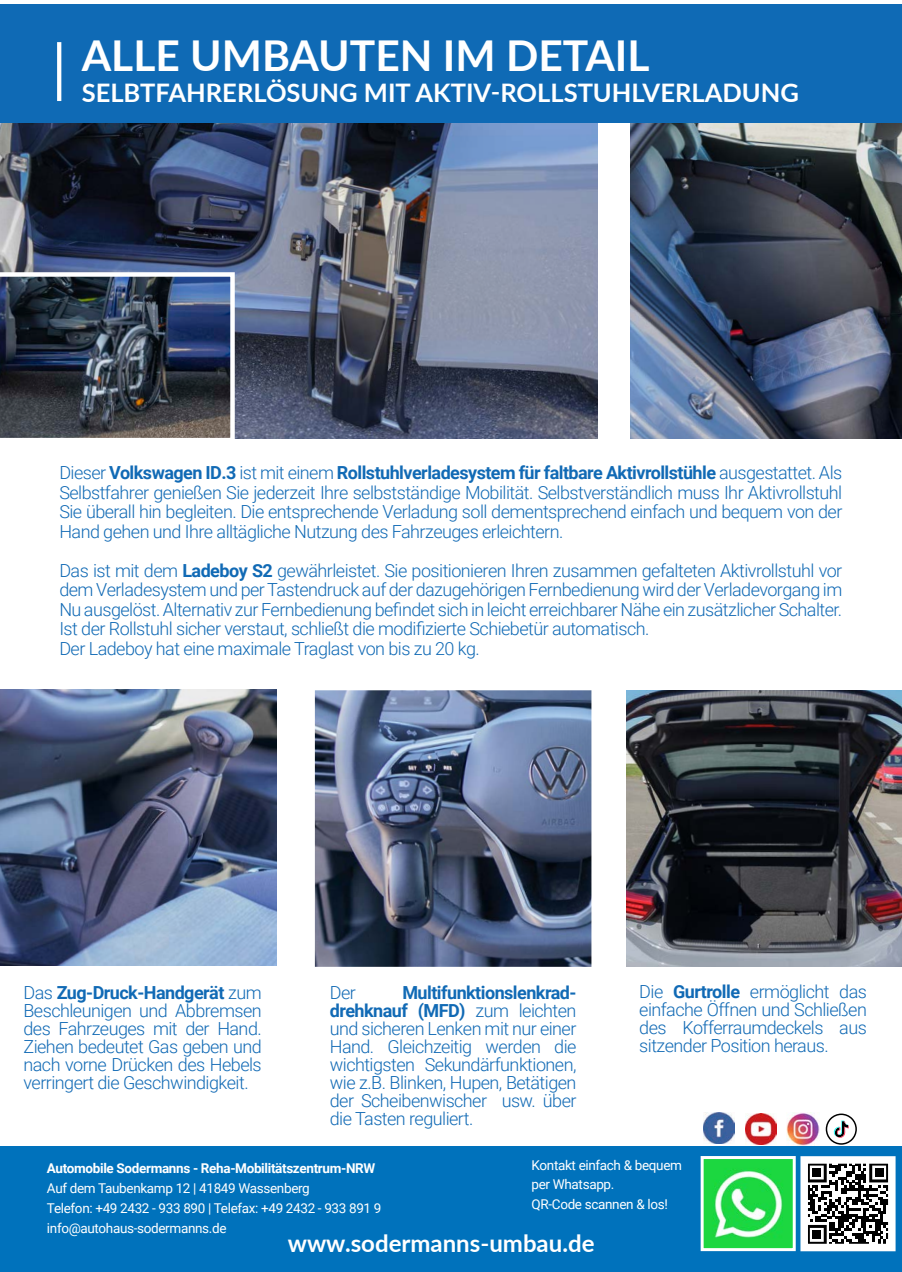
<style>
.page{position:relative;width:902px;height:1272px;background:#fff}
.page>*{position:absolute;margin:0;border:0;box-sizing:border-box;transform-origin:0 0}
.t1{font:700 42.45px "Lato";color:#fff}
.t2{font:700 25.5px "Lato";color:#fff}
.t3{font:700 24px "Lato";color:#fff}
.t4{font:300 18px/18px "Roboto";letter-spacing:-.03em;color:#116ab5;text-align:justify}
.t5{font:13.5px/19.8px "Roboto";letter-spacing:-.025em;color:#fff}
.t6{font:700 13.5px "Roboto";letter-spacing:-.025em;color:#fff}
.s1{font-weight:700}
</style>
<div class="page">
<img style="left:630px;top:122px;width:271px;height:316px">
<img style="left:0;top:122px;width:598px;height:316px">
<div style="left:0;top:4px;width:901px;height:118px;background:#0f6ab5"></div>
<div style="left:0;top:1146px;width:901px;height:125px;background:#0072bc"></div>
<svg style="left:809px;top:1165px;width:77px;height:77px;background:#797979"></svg>
<div style="left:812px;top:1168px;width:9px;height:8px;background:#000"></div>
<div style="left:874px;top:1168px;width:9px;height:8px;background:#000"></div>
<div style="left:812px;top:1230px;width:9px;height:8px;background:#000"></div>
<div style="left:800px;top:1156px;width:95px;height:95px;border:8px solid #fff"></div>
<img style="left:703px;top:1112px;width:31px;height:31px">
<img style="left:704px;top:1159px;width:87px;height:87px">
<div style="left:700px;top:1155px;width:95px;height:95px;border:3px solid #fff"></div>
<img style="left:745px;top:1113px;width:31px;height:31px">
<img style="left:786px;top:1112px;width:33px;height:33px">
<svg style="left:825px;top:1113px;width:31px;height:31px"></svg>
<img style="left:0;top:689px;width:276px;height:276px">
<img style="left:315px;top:690px;width:276px;height:276px">
<img style="left:626px;top:690px;width:275px;height:276px">
<img style="left:0;top:272px;width:235px;height:167px">
<svg style="left:57px;top:42px;width:4px;height:59px"></svg>
<h1 class="t1" style="left:82px;top:25px;width:569px">ALLE UMBAUTEN IM DETAIL</h1>
<h2 class="t2" style="left:82px;top:74px;width:718px">SELBTFAHRERLÖSUNG MIT AKTIV-ROLLSTUHLVERLADUNG</h2>
<p class="t4" style="left:59px;top:462px;width:784px;line-height:19.5px">Dieser <span class="s1">Volkswagen ID.3</span> ist mit einem <span class="s1">Rollstuhlverladesystem für faltbare Aktivrollstühle</span> ausgestattet. Als Selbstfahrer genießen Sie jederzeit Ihre selbstständige Mobilität. Selbstverständlich muss Ihr Aktivrollstuhl Sie überall hin begleiten. Die entsprechende Verladung soll dementsprechend einfach und bequem von der Hand gehen und Ihre alltägliche Nutzung des Fahrzeuges erleichtern.</p>
<p class="t4" style="left:59px;top:560px;width:784px;line-height:19.5px;text-align:left">Das ist mit dem <span class="s1">Ladeboy S2</span> gewährleistet. Sie positionieren Ihren zusammen gefalteten Aktivrollstuhl vor dem Verladesystem und per Tastendruck auf der dazugehörigen Fernbedienung wird der Verladevorgang im Nu ausgelöst. Alternativ zur Fernbedienung befindet sich in leicht erreichbarer Nähe ein zusätzlicher Schalter.<br>Ist der Rollstuhl sicher verstaut, schließt die modifizierte Schiebetür automatisch.<br>Der Ladeboy hat eine maximale Traglast von bis zu 20 kg.</p>
<p class="t4" style="left:23px;top:982px;width:240px">Das <span class="s1">Zug-Druck-Handgerät</span> zum Beschleunigen und Abbremsen des Fahrzeuges mit der Hand.<br>Ziehen bedeutet Gas geben und nach vorne Drücken des Hebels verringert die Geschwindigkeit.</p>
<p class="t4" style="left:330px;top:982px;width:248px;text-indent:73px"><span class="s1">Multifunktionslenkrad&shy;drehknauf (MFD)</span> zum leichten und sicheren Lenken mit nur einer Hand. Gleichzeitig werden die wichtigsten Sekundärfunktionen, wie z.B. Blinken, Hupen, Betätigen der Scheibenwischer usw. über die Tasten reguliert.</p>
<p class="t4" style="left:639px;top:982px;width:229px">Die <span class="s1">Gurtrolle</span> ermöglicht das einfache Öffnen und Schließen des Kofferraumdeckels aus sitzender Position heraus.</p>
<p class="t4" style="left:330px;top:982px;width:28px">Der</p>
<p class="t5" style="left:531px;top:1154px;width:152px">Kontakt einfach &amp; bequem per Whatsapp.<br>QR-Code scannen &amp; los!</p>
<h3 class="t3" style="left:288px;top:1225px;width:308px">www.sodermanns-umbau.de</h3>
<p class="t6" style="left:47px;top:1158px;width:330px">Automobile Sodermanns - Reha-Mobilitätszentrum-NRW</p>
<p class="t5" style="left:47px;top:1177px;width:336px">Auf dem Taubenkamp 12 | 41849 Wassenberg<br>Telefon: +49 2432 - 933 890 | Telefax: +49 2432 - 933 891 9 info@autohaus-sodermanns.de</p>
</div>
